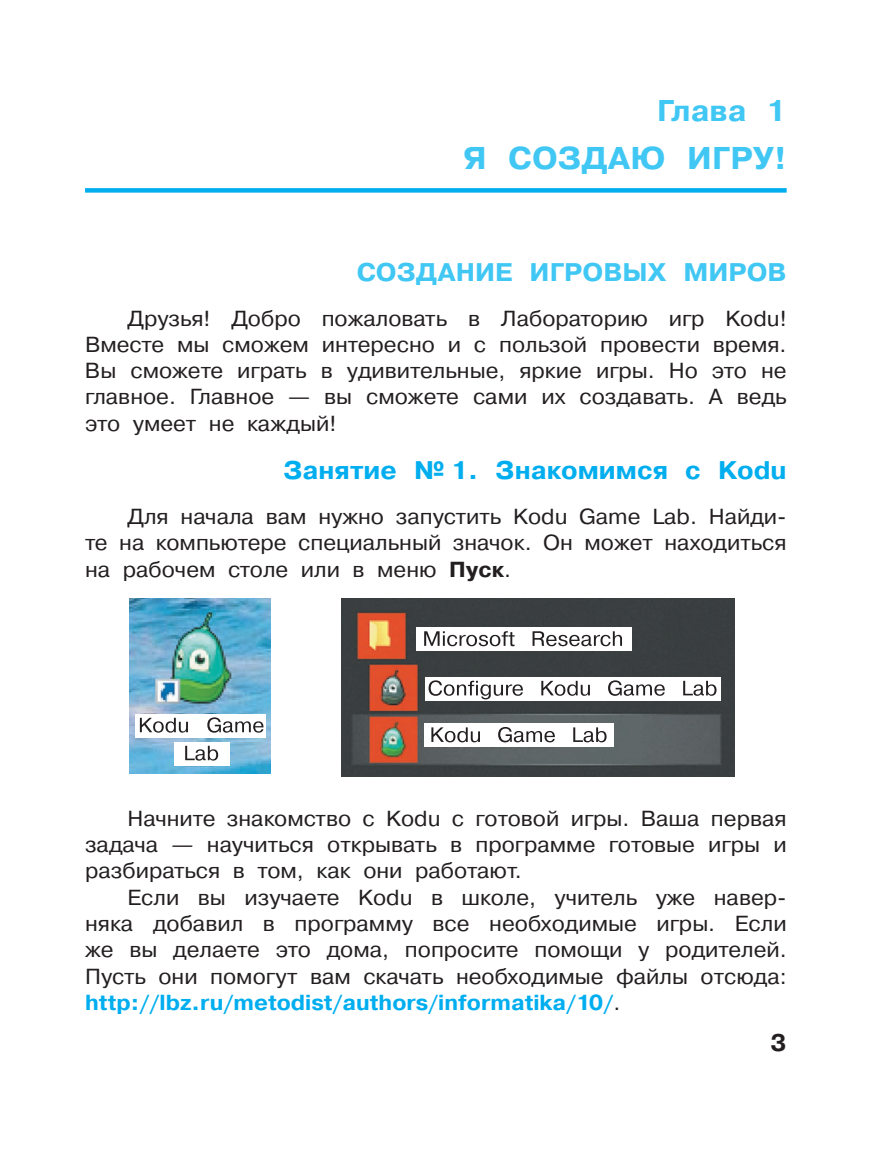
<style>
.page{position:relative;width:893px;height:1149px;background:#fff}
.page>*{position:absolute;margin:0;border:0;box-sizing:border-box;transform-origin:0 0}
.t1{font:700 31.5px "Pragmatica San Pin";letter-spacing:.005em;color:#40c7f4}
.t2{font:700 30px "Pragmatica San Pin";color:#40c7f4}
.t3{font:700 25.5px "Pragmatica C San Pin";color:#00aeef}
.t4{font:700 25.5px "Pragmatica C San Pin";color:#40c7f4}
.t5{font:700 24px "Pragmatica San Pin";color:#231f20}
.t6{font:21.75px/26.2px "Pragmatica C San Pin";color:#231f20;text-align:justify}
.s1{font-weight:700}
.s2{font-weight:700;color:#00aeef}
</style>
<div class="page">
<svg style="left:85px;top:188px;width:702px;height:4px;background:#08b0ef"></svg>
<img style="left:129px;top:598px;width:141px;height:175px">
<div style="left:136px;top:713px;width:130px;height:24px;background:#fff"></div>
<div style="left:175px;top:741px;width:55px;height:24px;background:#fff"></div>
<svg style="left:140px;top:717px;width:48px;height:15px"></svg>
<svg style="left:207px;top:717px;width:56px;height:15px"></svg>
<svg style="left:185px;top:745px;width:33px;height:15px"></svg>
<img style="left:341px;top:598px;width:394px;height:178px">
<div style="left:416px;top:627px;width:215px;height:24px;background:#fff"></div>
<svg style="left:424px;top:631px;width:91px;height:15px"></svg>
<svg style="left:533px;top:631px;width:89px;height:15px"></svg>
<div style="left:424px;top:723px;width:190px;height:24px;background:#fff"></div>
<svg style="left:431px;top:727px;width:49px;height:15px"></svg>
<svg style="left:498px;top:727px;width:57px;height:15px"></svg>
<svg style="left:573px;top:727px;width:34px;height:15px"></svg>
<div style="left:425px;top:676px;width:295px;height:24px;background:#fff"></div>
<svg style="left:429px;top:680px;width:94px;height:19px"></svg>
<svg style="left:541px;top:680px;width:49px;height:15px"></svg>
<svg style="left:608px;top:680px;width:57px;height:15px"></svg>
<svg style="left:683px;top:680px;width:33px;height:15px"></svg>
<h2 class="t2" style="left:657px;top:92px;width:131px">Глава 1</h2>
<h1 class="t1" style="left:463px;top:139px;width:325px">Я СОЗДАЮ ИГРУ!</h1>
<p class="t4" style="left:357px;top:258px;width:431px">СОЗДАНИЕ ИГРОВЫХ МИРОВ</p>
<p class="t6" style="left:85px;top:305px;width:703px;text-indent:43px">Друзья! Добро пожаловать в Лабораторию игр Kodu!<br>Вместе мы сможем интересно и с пользой провести время.<br>Вы сможете играть в удивительные, яркие игры. Но это не главное. Главное — вы сможете сами их создавать. А ведь это умеет не каждый!</p>
<p class="t3" style="left:283px;top:455px;width:505px">Занятие № 1. Знакомимся с Kodu</p>
<p class="t6" style="left:85px;top:503px;width:703px;text-indent:42px">Для начала вам нужно запустить Kodu Game Lab. Найди&shy;те на компьютере специальный значок. Он может находиться на рабочем столе или в меню <span class="s1">Пуск</span>.</p>
<p class="t6" style="left:85px;top:805px;width:703px;text-indent:43px">Начните знакомство с Kodu с готовой игры. Ваша первая задача — научиться открывать в программе готовые игры и разбираться в том, как они работают.</p>
<p class="t6" style="left:85px;top:884px;width:703px;text-indent:42px">Если вы изучаете Kodu в школе, учитель уже навер&shy;няка добавил в программу все необходимые игры. Если же вы дела ете это дома, попросите помощи у родителей.<br>Пусть они помогут вам скачать необходимые файлы отсюда: <span class="s2">http://lbz.ru/metodist/authors/informatika/10/</span>.</p>
<p class="t5" style="left:771px;top:1027px;width:18px">3</p>
</div>
